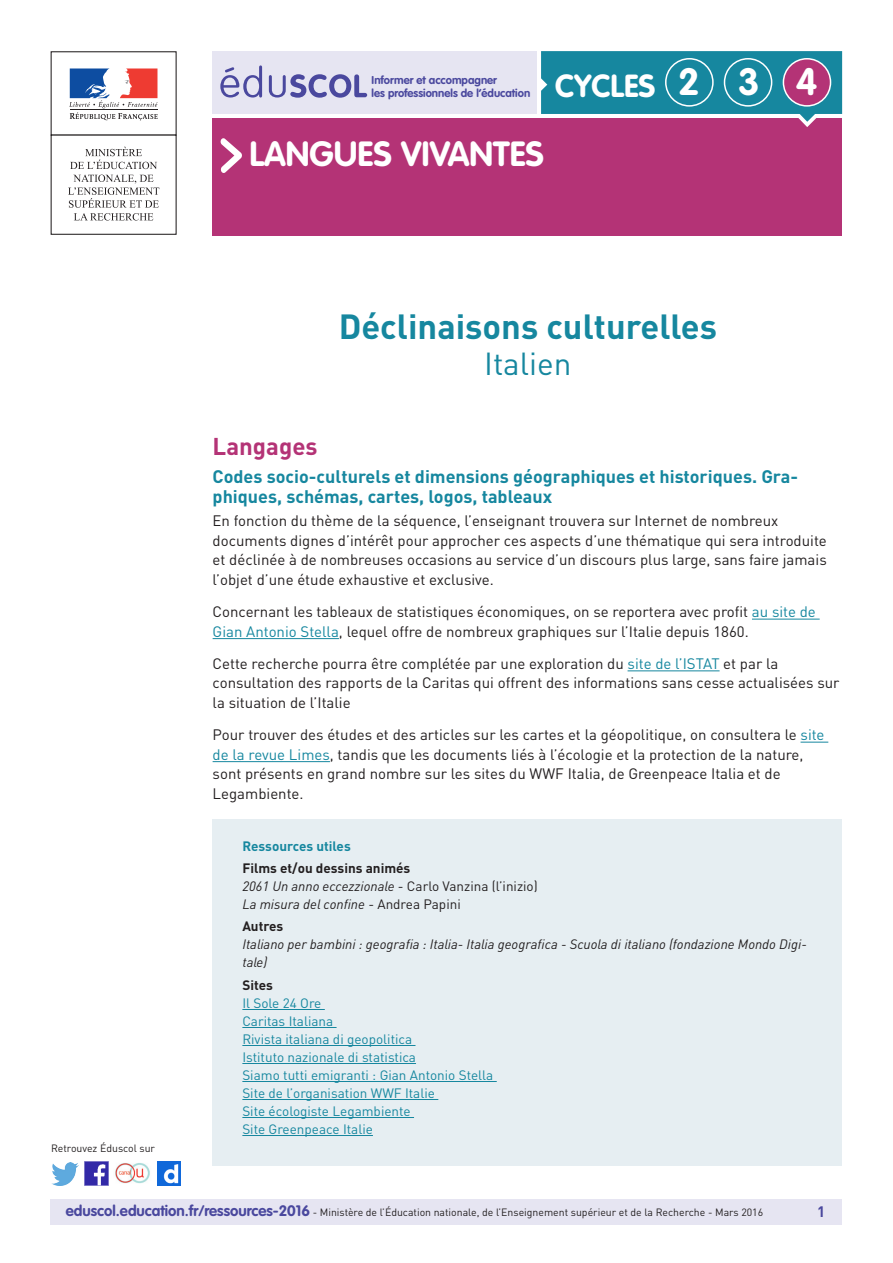
<style>
.page{position:relative;width:893px;height:1263px;background:#fff}
.page>*{position:absolute;margin:0;border:0;box-sizing:border-box;transform-origin:0 0}
.t1{font:700 37.5px "VAG Rounded Std";color:#fff}
._02_Sous-titre{font:700 34.5px "DIN Pro";color:#16879f}
._01_Nom_de_la_discip{font:700 34.5px "VAG Rounded Std";color:#fff}
._02_Sous-titre-2{font:31.5px "DIN Pro";color:#16879f}
.t2{font:700 31.5px "VAG Rounded Std";color:#fff}
._03_Titre_de_niveau{font:700 24px "DIN Pro";color:#b43376}
._04_Titre_de_niveau{font:700 18px/19.5px "DIN Pro";color:#16879f}
._06_Texte_courant{font:15px/19.5px "DIN Pro";color:#231f20}
.t3{font:700 15px "DIN Pro";color:#4a489e}
._15_texte_encadré{font:13.5px "DIN Pro";color:#16879f}
._15_texte_encadré-2{font:italic 13.5px/18px "DIN Pro";color:#231f20}
._15_texte_encadré-3{font:13.5px "DIN Pro";color:#231f20}
._15_Sous_titre_encad{font:700 13.5px "DIN Pro";color:#231f20}
._15_Titre_encadré{font:700 13.5px "DIN Pro";color:#16879f}
.t4{font:700 11.25px/13.5px "VAG Rounded Std";color:#4a489e}
.t5{font:10.5px "DIN Pro";color:#231f20}
.s1{color:#16879f}
.s2{font-style:italic}
.s3{font-style:normal}
.s4{font-family:"VAG Rounded Std";font-weight:700;font-size:15px;color:#4a489e}
</style>
<div class="page">
<div style="left:213px;top:118px;width:629px;height:118px;background:#b43376"></div>
<svg style="left:220px;top:138px;width:22px;height:35px"></svg>
<div style="left:213px;top:51px;width:324px;height:63px;background:#e6e5f2"></div>
<svg style="left:220px;top:65px;width:147px;height:33px"></svg>
<div style="left:51px;top:51px;width:126px;height:85px;border:1px solid #231f20"></div>
<svg style="left:69px;top:68px;width:89px;height:52px"></svg>
<hr style="left:70px;top:109px;width:87px;height:1px;background:#231f20">
<svg style="left:70px;top:147px;width:87px;height:22px"></svg>
<svg style="left:68px;top:175px;width:91px;height:46px"></svg>
<svg style="left:541px;top:51px;width:301px;height:76px"></svg>
<div style="left:665px;top:58px;width:49px;height:49px;border:2px solid #fff;border-radius:50%"></div>
<div style="left:724px;top:59px;width:48px;height:47px;background:#16879f;border-radius:50%"></div>
<div style="left:724px;top:58px;width:48px;height:49px;border:2px solid #fff;border-radius:50%"></div>
<div style="left:783px;top:59px;width:47px;height:47px;background:#b43376;border-radius:50%"></div>
<div style="left:783px;top:58px;width:48px;height:49px;border:2px solid #fff;border-radius:50%"></div>
<div style="left:50px;top:1199px;width:791px;height:26px;background:#e6e5f2"></div>
<img style="left:85px;top:1162px;width:23px;height:23px">
<img style="left:51px;top:1163px;width:28px;height:22px">
<img style="left:158px;top:1162px;width:22px;height:23px">
<img style="left:115px;top:1163px;width:35px;height:21px">
<hr style="left:752px;top:619px;width:68px;height:1px;background:#16879f">
<hr style="left:213px;top:638px;width:126px;height:1px;background:#16879f">
<hr style="left:628px;top:670px;width:92px;height:1px;background:#16879f">
<svg style="left:800px;top:742px;width:28px;height:1px"></svg>
<hr style="left:213px;top:761px;width:117px;height:1px;background:#16879f">
<div style="left:213px;top:819px;width:629px;height:347px;background:#e6eef2"></div>
<hr style="left:242px;top:1009px;width:83px;height:1px;background:#16879f">
<hr style="left:242px;top:1027px;width:95px;height:1px;background:#16879f">
<hr style="left:242px;top:1045px;width:173px;height:1px;background:#16879f">
<hr style="left:242px;top:1063px;width:174px;height:1px;background:#16879f">
<hr style="left:242px;top:1081px;width:255px;height:1px;background:#16879f">
<hr style="left:242px;top:1099px;width:196px;height:1px;background:#16879f">
<hr style="left:242px;top:1117px;width:172px;height:1px;background:#16879f">
<hr style="left:242px;top:1135px;width:131px;height:1px;background:#16879f">
<p class="t4" style="left:372px;top:74px;width:160px">Informer et accompagner<br>les professionnels de l’éducation</p>
<p class="t2" style="left:555px;top:67px;width:102px">CYCLES</p>
<p class="t1" style="left:678px;top:60px;width:23px">2</p>
<p class="t1" style="left:738px;top:60px;width:23px">3</p>
<p class="t1" style="left:796px;top:60px;width:23px">4</p>
<p class="_01_Nom_de_la_discip" style="left:249px;top:133px;width:296px">LANGUES VIVANTES</p>
<p class="_02_Sous-titre" style="left:339px;top:304px;width:380px">Déclinaisons culturelles</p>
<p class="_02_Sous-titre-2" style="left:484px;top:344px;width:89px">Italien</p>
<p class="t5" style="left:51px;top:1141px;width:106px">Retrouvez Éduscol sur</p>
<p class="_03_Titre_de_niveau" style="left:213px;top:430px;width:106px">Langages</p>
<p class="_04_Titre_de_niveau" style="left:213px;top:466px;width:587px">Codes socio-culturels et dimensions géographiques et historiques. Gra&shy;phiques, schémas, cartes, logos, tableaux</p>
<p class="_06_Texte_courant" style="left:213px;top:511px;width:616px">En fonction du thème de la séquence, l’enseignant trouvera sur Internet de nombreux documents dignes d’intérêt pour approcher ces aspects d’une thématique qui sera introduite et déclinée à de nombreuses occasions au service d’un discours plus large, sans faire jamais l’objet d’une étude exhaustive et exclusive.</p>
<p class="_06_Texte_courant" style="left:213px;top:602px;width:605px">Concernant les tableaux de statistiques économiques, on se reportera avec profit <span class="s1">au site de<br>Gian Antonio Stella</span>, lequel offre de nombreux graphiques sur l’Italie depuis 1860.</p>
<p class="_06_Texte_courant" style="left:213px;top:653px;width:628px">Cette recherche pourra être complétée par une exploration du <span class="s1">site de l’ISTAT</span> et par la consultation des rapports de la Caritas qui offrent des informations sans cesse actualisées sur la situation de l’Italie</p>
<p class="_06_Texte_courant" style="left:213px;top:725px;width:613px">Pour trouver des études et des articles sur les cartes et la géopolitique, on consultera le <span class="s1">site de la revue Limes</span>, tandis que les documents liés à l’écologie et la protection de la nature, sont présents en grand nombre sur les sites du WWF Italia, de Greenpeace Italia et de Legambiente.</p>
<p class="_15_Titre_encadré" style="left:242px;top:837px;width:110px">Ressources utiles</p>
<p class="_15_Sous_titre_encad" style="left:242px;top:859px;width:169px">Films et/ou dessins animés</p>
<p class="_15_texte_encadré-3" style="left:242px;top:878px;width:297px"><span class="s2">2061 Un anno eccezzionale</span> - Carlo Vanzina (l’inizio)</p>
<p class="_15_texte_encadré-2" style="left:242px;top:895px;width:220px">La misura del confine <span class="s3">- Andrea Papini</span></p>
<p class="_15_Sous_titre_encad" style="left:242px;top:917px;width:42px">Autres</p>
<p class="_15_texte_encadré-2" style="left:242px;top:935px;width:566px">Italiano per bambini : geografia : Italia- Italia geografica - Scuola di italiano (fondazione Mondo Digi&shy;tale)</p>
<p class="_15_Sous_titre_encad" style="left:242px;top:976px;width:32px">Sites</p>
<p class="_15_texte_encadré" style="left:242px;top:994px;width:81px">Il Sole 24 Ore</p>
<p class="_15_texte_encadré" style="left:242px;top:1012px;width:92px">Caritas Italiana</p>
<p class="_15_texte_encadré" style="left:242px;top:1030px;width:171px">Rivista italiana di geopolitica</p>
<p class="_15_texte_encadré" style="left:242px;top:1048px;width:175px">Istituto nazionale di statistica</p>
<p class="_15_texte_encadré" style="left:242px;top:1066px;width:252px">Siamo tutti emigranti : Gian Antonio Stella</p>
<p class="_15_texte_encadré" style="left:242px;top:1084px;width:194px">Site de l’organisation WWF Italie</p>
<p class="_15_texte_encadré" style="left:242px;top:1102px;width:170px">Site écologiste Legambiente</p>
<p class="_15_texte_encadré" style="left:242px;top:1120px;width:132px">Site Greenpeace Italie</p>
<p class="t5" style="left:66px;top:1205px;width:699px"><span class="s4">eduscol.education.fr/ressources-2016</span> - Ministère de l’Éducation nationale, de l’Enseignement supérieur et de la Recherche - Mars 2016</p>
<p class="t3" style="left:817px;top:1201px;width:10px">1</p>
</div>
